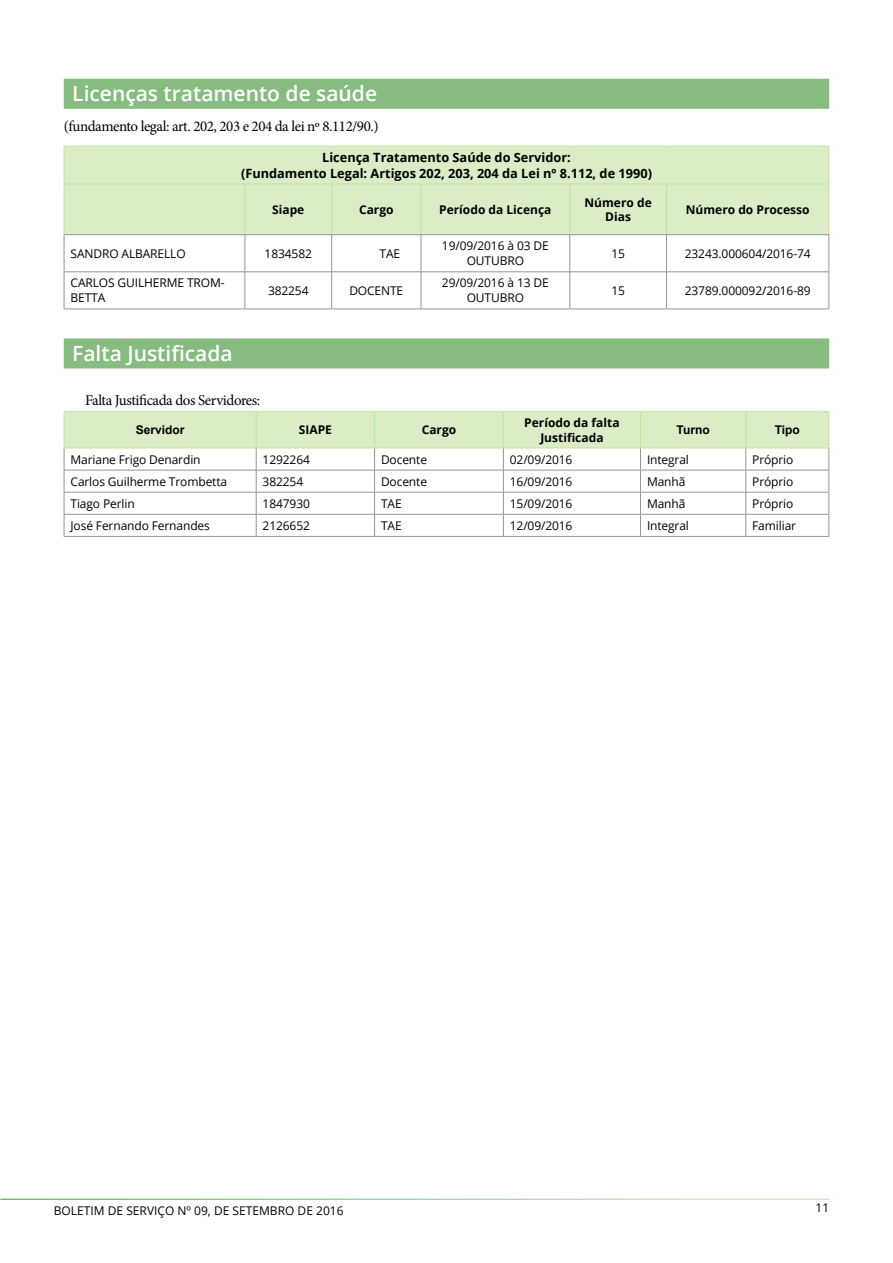
<style>
.page{position:relative;width:893px;height:1263px;background:#fff}
.page>*{position:absolute;margin:0;border:0;box-sizing:border-box;transform-origin:0 0}
.t1{font:600 21px "Open Sans";color:#fff}
.t2{font:15px "Minion Pro";letter-spacing:-.03em;color:#000}
.t3{font:700 12.75px/15.3px "Open Sans";color:#000;text-align:center}
.t4{font:12px/15px "Open Sans";letter-spacing:-.01em;color:#000;text-align:center}
.t5{font:700 12px/14.4px "Open Sans";color:#000;text-align:center}
.t6{font:700 12px "Arial";color:#000}
</style>
<div class="page">
<div style="left:64px;top:79px;width:765px;height:30px;background:#86bc80"></div>
<div style="left:64px;top:338px;width:765px;height:30px;background:#86bc80"></div>
<div style="left:65px;top:147px;width:764px;height:87px;background:#daedc6"></div>
<hr style="left:64px;top:184px;width:181px;height:1px;background:#c2e2a0">
<hr style="left:245px;top:184px;width:87px;height:1px;background:#c2e2a0">
<hr style="left:245px;top:184px;width:1px;height:50px;background:#c2e2a0">
<hr style="left:332px;top:184px;width:89px;height:1px;background:#c2e2a0">
<hr style="left:331px;top:184px;width:1px;height:50px;background:#c2e2a0">
<hr style="left:421px;top:184px;width:149px;height:1px;background:#c2e2a0">
<hr style="left:421px;top:184px;width:1px;height:50px;background:#c2e2a0">
<hr style="left:570px;top:184px;width:96px;height:1px;background:#c2e2a0">
<hr style="left:569px;top:184px;width:1px;height:50px;background:#c2e2a0">
<hr style="left:666px;top:184px;width:163px;height:1px;background:#c2e2a0">
<hr style="left:666px;top:184px;width:1px;height:50px;background:#c2e2a0">
<hr style="left:245px;top:235px;width:1px;height:37px;background:#939598">
<hr style="left:331px;top:235px;width:1px;height:37px;background:#939598">
<hr style="left:421px;top:235px;width:1px;height:37px;background:#939598">
<hr style="left:569px;top:235px;width:1px;height:37px;background:#939598">
<hr style="left:666px;top:235px;width:1px;height:37px;background:#939598">
<hr style="left:64px;top:272px;width:181px;height:1px;background:#939598">
<hr style="left:245px;top:272px;width:87px;height:1px;background:#939598">
<hr style="left:245px;top:272px;width:1px;height:37px;background:#939598">
<hr style="left:332px;top:272px;width:89px;height:1px;background:#939598">
<hr style="left:331px;top:272px;width:1px;height:37px;background:#939598">
<hr style="left:421px;top:272px;width:149px;height:1px;background:#939598">
<hr style="left:421px;top:272px;width:1px;height:37px;background:#939598">
<hr style="left:570px;top:272px;width:96px;height:1px;background:#939598">
<hr style="left:569px;top:272px;width:1px;height:37px;background:#939598">
<hr style="left:666px;top:272px;width:163px;height:1px;background:#939598">
<hr style="left:666px;top:272px;width:1px;height:37px;background:#939598">
<hr style="left:64px;top:234px;width:181px;height:1px;background:#939598">
<hr style="left:64px;top:235px;width:1px;height:37px;background:#939598">
<hr style="left:245px;top:234px;width:87px;height:1px;background:#939598">
<hr style="left:332px;top:234px;width:89px;height:1px;background:#939598">
<hr style="left:421px;top:234px;width:149px;height:1px;background:#939598">
<hr style="left:570px;top:234px;width:96px;height:1px;background:#939598">
<hr style="left:666px;top:234px;width:163px;height:1px;background:#939598">
<hr style="left:829px;top:235px;width:1px;height:37px;background:#939598">
<hr style="left:64px;top:272px;width:1px;height:37px;background:#939598">
<hr style="left:829px;top:272px;width:1px;height:37px;background:#939598">
<hr style="left:64px;top:309px;width:181px;height:1px;background:#939598">
<hr style="left:245px;top:309px;width:87px;height:1px;background:#939598">
<hr style="left:332px;top:309px;width:89px;height:1px;background:#939598">
<hr style="left:421px;top:309px;width:149px;height:1px;background:#939598">
<hr style="left:570px;top:309px;width:96px;height:1px;background:#939598">
<hr style="left:666px;top:309px;width:163px;height:1px;background:#939598">
<hr style="left:64px;top:146px;width:181px;height:1px;background:#c2e2a0">
<hr style="left:64px;top:146px;width:1px;height:38px;background:#c2e2a0">
<hr style="left:245px;top:146px;width:87px;height:1px;background:#c2e2a0">
<hr style="left:332px;top:146px;width:89px;height:1px;background:#c2e2a0">
<hr style="left:421px;top:146px;width:149px;height:1px;background:#c2e2a0">
<hr style="left:570px;top:146px;width:96px;height:1px;background:#c2e2a0">
<hr style="left:666px;top:146px;width:163px;height:1px;background:#c2e2a0">
<hr style="left:829px;top:146px;width:1px;height:38px;background:#c2e2a0">
<hr style="left:64px;top:184px;width:1px;height:50px;background:#c2e2a0">
<hr style="left:829px;top:184px;width:1px;height:50px;background:#c2e2a0">
<hr style="left:64px;top:411px;width:192px;height:1px;background:#c2e2a0">
<hr style="left:256px;top:411px;width:119px;height:1px;background:#c2e2a0">
<hr style="left:375px;top:411px;width:128px;height:1px;background:#c2e2a0">
<hr style="left:503px;top:411px;width:137px;height:1px;background:#c2e2a0">
<hr style="left:640px;top:411px;width:106px;height:1px;background:#c2e2a0">
<hr style="left:746px;top:411px;width:83px;height:1px;background:#c2e2a0">
<svg style="left:64px;top:412px;width:766px;height:124px"></svg>
<hr style="left:64px;top:536px;width:192px;height:1px;background:#939598">
<hr style="left:256px;top:536px;width:119px;height:1px;background:#939598">
<hr style="left:375px;top:536px;width:128px;height:1px;background:#939598">
<hr style="left:503px;top:536px;width:137px;height:1px;background:#939598">
<hr style="left:640px;top:536px;width:106px;height:1px;background:#939598">
<hr style="left:746px;top:536px;width:83px;height:1px;background:#939598">
<hr style="left:64px;top:412px;width:1px;height:36px;background:#c2e2a0">
<hr style="left:829px;top:412px;width:1px;height:36px;background:#c2e2a0">
<hr style="left:64px;top:448px;width:192px;height:1px;background:#c2e2a0">
<hr style="left:256px;top:448px;width:119px;height:1px;background:#c2e2a0">
<hr style="left:375px;top:448px;width:128px;height:1px;background:#c2e2a0">
<hr style="left:503px;top:448px;width:137px;height:1px;background:#c2e2a0">
<hr style="left:640px;top:448px;width:106px;height:1px;background:#c2e2a0">
<hr style="left:746px;top:448px;width:83px;height:1px;background:#c2e2a0">
<h1 class="t1" style="left:72px;top:79px;width:306px">Licenças tratamento de saúde</h1>
<p class="t2" style="left:64px;top:116px;width:316px">(fundamento legal: art. 202, 203 e 204 da lei nº 8.112/90.)</p>
<p class="t3" style="left:241px;top:150px;width:412px">Licença Tratamento Saúde do Servidor:<br>(Fundamento Legal: Artigos 202, 203, 204 da Lei nº 8.112, de 1990)</p>
<p class="t5" style="left:272px;top:202px;width:34px">Siape</p>
<p class="t5" style="left:359px;top:202px;width:36px">Cargo</p>
<p class="t5" style="left:439px;top:202px;width:114px">Período da Licença</p>
<p class="t5" style="left:585px;top:195px;width:69px">Número de<br>Dias</p>
<p class="t5" style="left:686px;top:202px;width:125px">Número do Processo</p>
<p class="t4" style="left:71px;top:246px;width:24px">SANDRO</p>
<p class="t4" style="left:122px;top:246px;width:37px">ALBARELLO</p>
<p class="t4" style="left:265px;top:246px;width:49px">1834582</p>
<p class="t4" style="left:379px;top:246px;width:20px">TAE</p>
<p class="t4" style="left:442px;top:238px;width:100px">19/09/2016 à 03 DE<br>OUTUBRO</p>
<p class="t4" style="left:611px;top:246px;width:15px">15</p>
<p class="t4" style="left:685px;top:246px;width:127px">23243.000604/2016-74</p>
<p class="t4" style="left:71px;top:275px;width:23px">CARLOS</p>
<p class="t4" style="left:118px;top:275px;width:44px">GUILHERME</p>
<p class="t4" style="left:187px;top:275px;width:10px">TROM</p>
<p class="t4" style="left:221px;top:275px;width:5px">-</p>
<p class="t4" style="left:71px;top:290px;width:36px">BETTA</p>
<p class="t4" style="left:268px;top:283px;width:42px">382254</p>
<p class="t4" style="left:349px;top:283px;width:34px">DOCENTE</p>
<p class="t4" style="left:442px;top:275px;width:100px">29/09/2016 à 13 DE<br>OUTUBRO</p>
<p class="t4" style="left:611px;top:283px;width:15px">15</p>
<p class="t4" style="left:685px;top:283px;width:127px">23789.000092/2016-89</p>
<h1 class="t1" style="left:72px;top:339px;width:162px">Falta Justificada</h1>
<p class="t2" style="left:85px;top:390px;width:177px">Falta Justificada dos Servidores:</p>
<p class="t6" style="left:136px;top:422px;width:50px">Servidor</p>
<p class="t5" style="left:299px;top:422px;width:35px">SIAPE</p>
<p class="t5" style="left:422px;top:422px;width:36px">Cargo</p>
<p class="t5" style="left:524px;top:415px;width:97px">Período da falta<br>Justificada</p>
<p class="t6" style="left:677px;top:422px;width:35px">Turno</p>
<p class="t6" style="left:775px;top:422px;width:27px">Tipo</p>
<p class="t4" style="left:71px;top:451px;width:132px">Mariane Frigo Denardin</p>
<p class="t4" style="left:263px;top:451px;width:49px">1292264</p>
<p class="t4" style="left:381px;top:451px;width:48px">Docente</p>
<p class="t4" style="left:510px;top:451px;width:64px">02/09/2016</p>
<p class="t4" style="left:647px;top:451px;width:44px">I ntegral</p>
<p class="t4" style="left:752px;top:451px;width:43px">Próprio</p>
<p class="t4" style="left:71px;top:474px;width:158px">Carlos Guilherme Trombetta</p>
<p class="t4" style="left:263px;top:474px;width:42px">382254</p>
<p class="t4" style="left:381px;top:474px;width:48px">Docente</p>
<p class="t4" style="left:510px;top:474px;width:64px">16/09/2016</p>
<p class="t4" style="left:647px;top:474px;width:40px">Manhã</p>
<p class="t4" style="left:752px;top:474px;width:43px">Próprio</p>
<p class="t4" style="left:71px;top:496px;width:66px">Tiago Perlin</p>
<p class="t4" style="left:263px;top:496px;width:49px">1847930</p>
<p class="t4" style="left:381px;top:496px;width:20px">TAE</p>
<p class="t4" style="left:510px;top:496px;width:64px">15/09/2016</p>
<p class="t4" style="left:647px;top:496px;width:40px">Manhã</p>
<p class="t4" style="left:752px;top:496px;width:43px">Próprio</p>
<p class="t4" style="left:71px;top:518px;width:141px">José Fernando Fernandes</p>
<p class="t4" style="left:263px;top:518px;width:49px">2126652</p>
<p class="t4" style="left:381px;top:518px;width:20px">TAE</p>
<p class="t4" style="left:510px;top:518px;width:64px">12/09/2016</p>
<p class="t4" style="left:647px;top:518px;width:44px">I ntegral</p>
<p class="t4" style="left:752px;top:518px;width:45px">Familiar</p>
<p class="t4" style="left:54px;top:1203px;width:291px">BOLETIM DE SERVIÇO Nº 09, DE SETEMBRO DE 2016</p>
<p class="t4" style="left:815px;top:1200px;width:15px">11</p>
</div>
